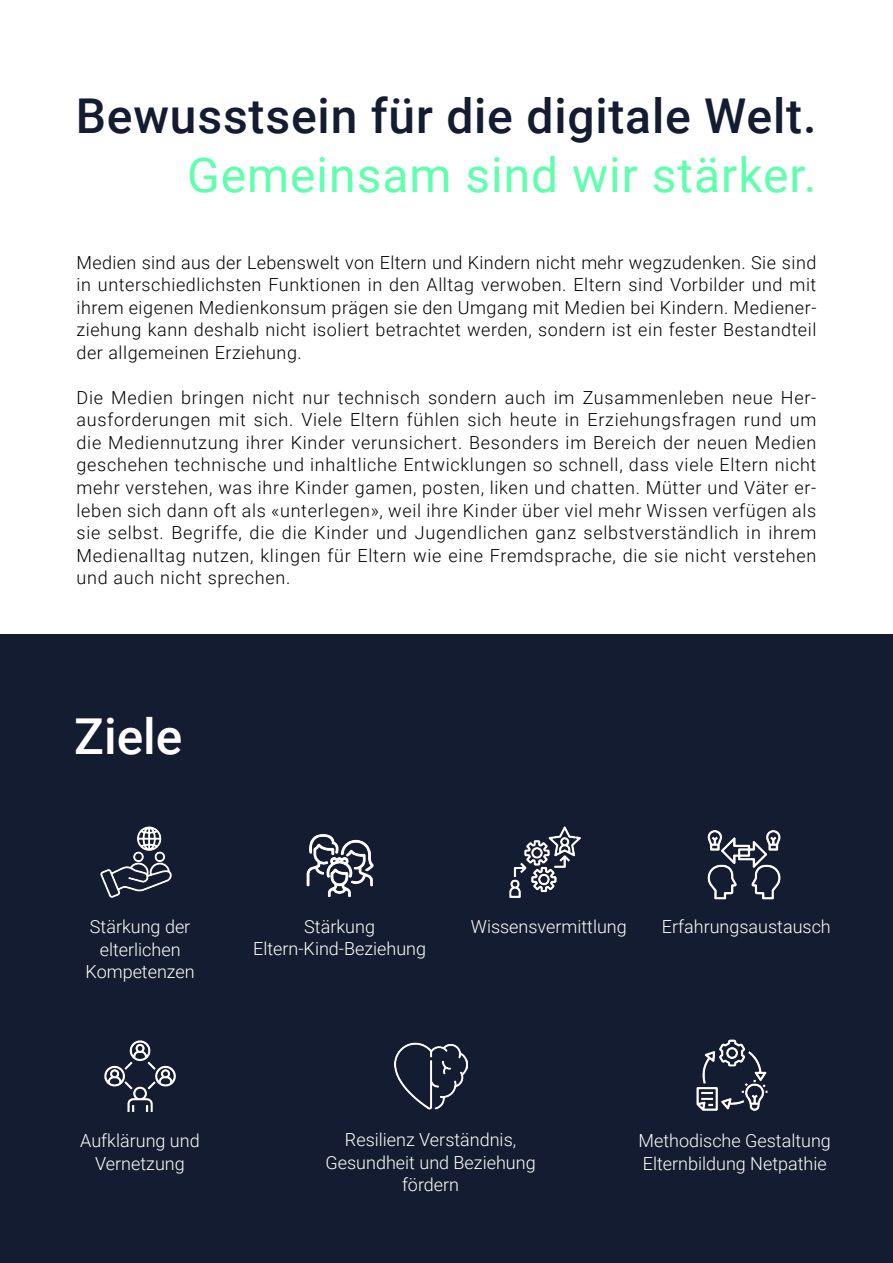
<style>
.page{position:relative;width:893px;height:1263px;background:#fff}
.page>*{position:absolute;margin:0;border:0;box-sizing:border-box;transform-origin:0 0}
.t1{font:500 49.5px "Roboto";color:#fff}
.t2{font:500 48px "Roboto";letter-spacing:.015em;color:#141c31}
.t3{font:48px "Roboto";letter-spacing:.02em;color:#5fffae}
.t4{font:300 18px/22.5px "Roboto";letter-spacing:.03em;color:#000;text-align:justify}
.t5{font:300 18px/22.5px "Roboto";color:#fff;text-align:center}
</style>
<div class="page">
<div style="left:0;top:635px;width:893px;height:628px;background:#141c31"></div>
<img style="left:100px;top:826px;width:72px;height:72px">
<img style="left:707px;top:830px;width:74px;height:70px">
<img style="left:104px;top:1040px;width:72px;height:72px">
<img style="left:696px;top:1039px;width:72px;height:72px">
<img style="left:395px;top:1042px;width:73px;height:68px">
<img style="left:509px;top:826px;width:72px;height:72px">
<img style="left:306px;top:834px;width:68px;height:64px">
<h2 class="t2" style="left:76px;top:83px;width:742px">Bewusstsein für die digitale Welt.</h2>
<h2 class="t3" style="left:187px;top:141px;width:631px">Gemeinsam sind wir stärker.</h2>
<p class="t4" style="left:77px;top:251px;width:741px">Medien sind aus der Lebenswelt von Eltern und Kindern nicht mehr wegzudenken. Sie sind in unterschiedlichsten Funktionen in den Alltag verwoben. Eltern sind Vorbilder und mit ihrem eigenen Medienkonsum prägen sie den Umgang mit Medien bei Kindern. Mediener&shy;ziehung kann deshalb nicht isoliert betrachtet werden, sondern ist ein fester Bestandteil der allgemeinen Erziehung.</p>
<p class="t4" style="left:77px;top:386px;width:741px">Die Medien bringen nicht nur technisch sondern auch im Zusammenleben neue Her&shy;ausforderungen mit sich. Viele Eltern fühlen sich heute in Erziehungsfragen rund um die Mediennutzung ihrer Kinder verunsichert. Besonders im Bereich der neuen Medien geschehen technische und inhaltliche Entwicklungen so schnell, dass viele Eltern nicht mehr verstehen, was ihre Kinder gamen, posten, liken und chatten. Mütter und Väter er&shy;leben sich dann oft als «unterlegen», weil ihre Kinder über viel mehr Wissen verfügen als sie selbst. Begriffe, die die Kinder und Jugendlichen ganz selbstverständlich in ihrem Medienalltag nutzen, klingen für Eltern wie eine Fremdsprache, die sie nicht verstehen und auch nicht sprechen.</p>
<h1 class="t1" style="left:74px;top:702px;width:110px">Ziele</h1>
<p class="t5" style="left:86px;top:915px;width:111px">Stärkung der elterlichen<br>Kompetenzen</p>
<p class="t5" style="left:253px;top:915px;width:174px">Stärkung<br>Eltern-Kind-Beziehung</p>
<p class="t5" style="left:471px;top:915px;width:157px">Wissensvermittlung</p>
<p class="t5" style="left:662px;top:915px;width:171px">Erfahrungsaustausch</p>
<p class="t5" style="left:80px;top:1129px;width:121px">Aufklärung und<br>Vernetzung</p>
<p class="t5" style="left:326px;top:1128px;width:212px">Resilienz Verständnis,<br>Gesundheit und Beziehung fördern</p>
<p class="t5" style="left:639px;top:1129px;width:194px;text-align:left">Methodische Gestaltung<br>Elternbildung Netpathie</p>
</div>
